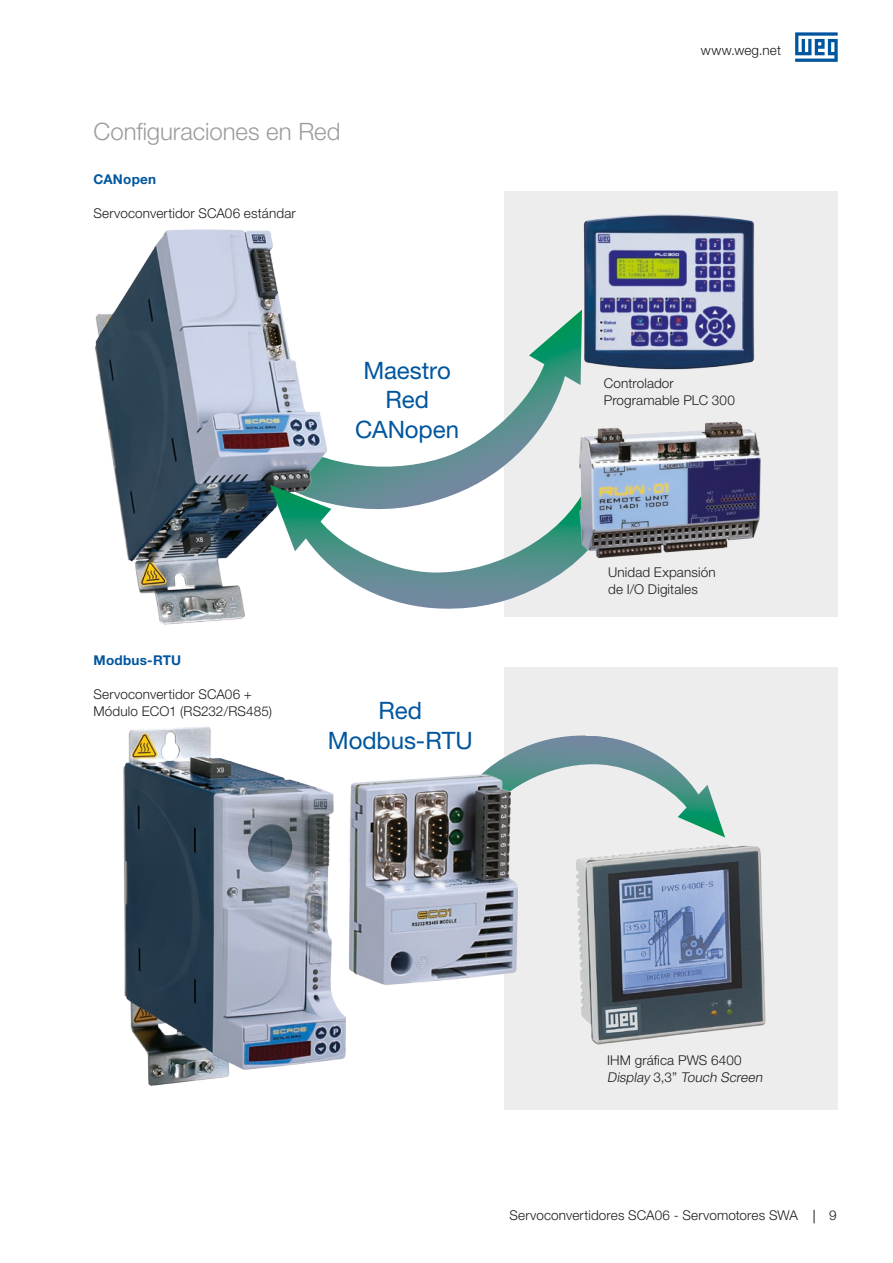
<style>
.page{position:relative;width:893px;height:1263px;background:#fff}
.page>*{position:absolute;margin:0;border:0;box-sizing:border-box;transform-origin:0 0}
.t1{font:24px/29.7px "Helvetica Neue LT Pro";letter-spacing:-.005em;color:#00569e;text-align:center}
.t2{font:300 24px "Helvetica Neue LT Pro";letter-spacing:-.005em;color:#9d9d9d}
.t3{font:300 13.5px/17px "Helvetica Neue LT Pro";letter-spacing:.01em;color:#1d1d1b}
.t4{font:700 13.5px "Helvetica Neue LT Pro";letter-spacing:.015em;color:#00569e}
.s1{font-style:italic}
</style>
<div class="page">
<svg style="left:814px;top:1210px;width:1px;height:13px"></svg>
<svg style="left:795px;top:32px;width:43px;height:30px"></svg>
<div style="left:505px;top:191px;width:333px;height:426px;background:#ededed"></div>
<div style="left:505px;top:668px;width:333px;height:442px;background:#ededed"></div>
<svg style="left:583px;top:735px;width:137px;height:86px"></svg>
<img style="left:123px;top:717px;width:460px;height:376px">
<svg style="left:337px;top:310px;width:244px;height:175px"></svg>
<img style="left:568px;top:214px;width:187px;height:168px">
<img style="left:556px;top:821px;width:210px;height:231px">
<img style="left:95px;top:229px;width:242px;height:396px">
<svg style="left:270px;top:485px;width:306px;height:124px"></svg>
<img style="left:573px;top:420px;width:188px;height:142px">
<h1 class="t2" style="left:94px;top:117px;width:249px">Configuraciones en Red</h1>
<p class="t4" style="left:94px;top:170px;width:64px">CANopen</p>
<p class="t3" style="left:94px;top:204px;width:204px">Servoconvertidor SCA06 estándar</p>
<h1 class="t1" style="left:355px;top:355px;width:105px">Maestro<br>Red<br>CANopen</h1>
<p class="t4" style="left:94px;top:652px;width:89px">Modbus-RTU</p>
<p class="t3" style="left:94px;top:685px;width:180px">Servoconvertidor SCA06 +<br>Módulo ECO1 (RS232/RS485)</p>
<h1 class="t1" style="left:328px;top:695px;width:146px">Red<br>Modbus-RTU</h1>
<p class="t3" style="left:701px;top:41px;width:82px">www.weg.net</p>
<p class="t3" style="left:604px;top:375px;width:133px">Controlador<br>Programable PLC 300</p>
<p class="t3" style="left:608px;top:563px;width:109px">Unidad Expansión de I/O Digitales</p>
<p class="t3" style="left:607px;top:1052px;width:159px">IHM gráfica PWS 6400<br><span class="s1">Display</span> 3 , 3 ” <span class="s1">Touch Screen</span></p>
<p class="t3" style="left:510px;top:1207px;width:290px">Servoconvertidores SCA06 - Servomotores SWA</p>
<p class="t3" style="left:829px;top:1207px;width:9px">9</p>
</div>
